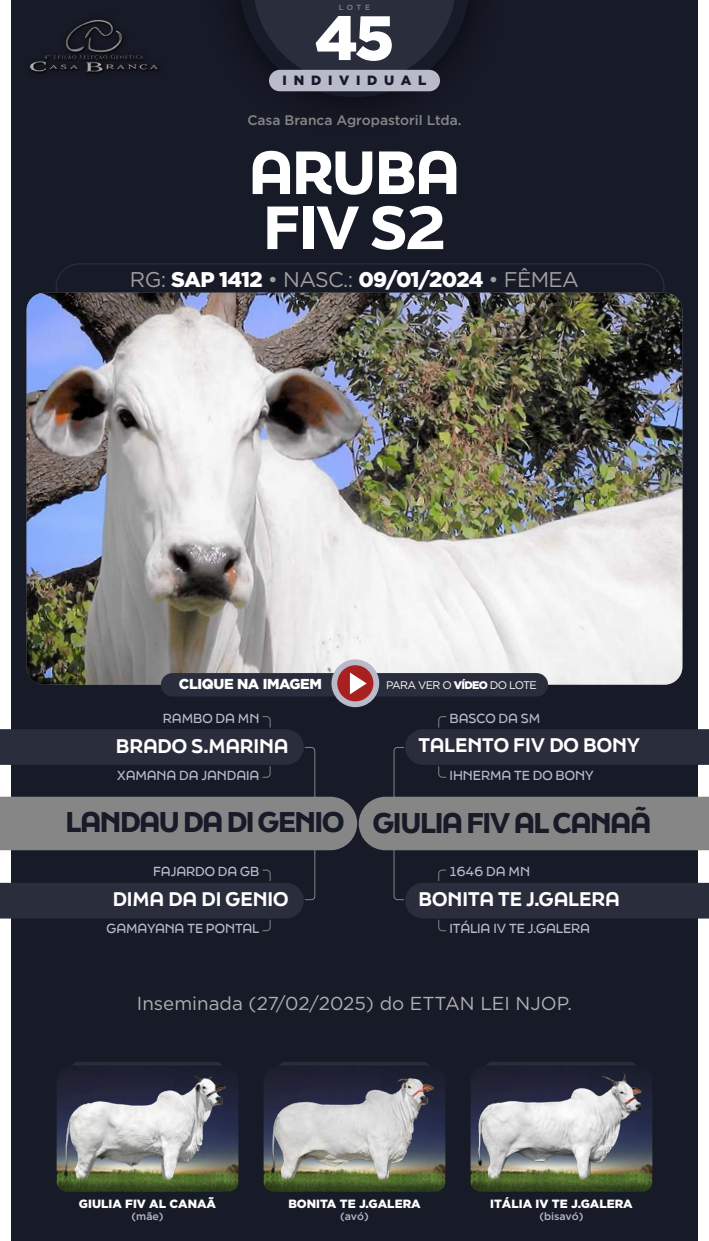
<style>
.page{position:relative;width:709px;height:1241px;background:#fff}
.page>*{position:absolute;margin:0;border:0;box-sizing:border-box;transform-origin:0 0}
.t1{font:900 62.5px "Gotham";color:#fff}
.t2{font:900 57.5px/55px "Final Six";letter-spacing:-.025em;color:#fff}
.t3{font:900 27.12px "Final Six";letter-spacing:-.05em;color:#171a27}
.t4{font:900 21.25px "Gotham";letter-spacing:-.035em;color:#fff}
.t5{font:800 18.75px "Final Six";color:#fff}
.t6{font:18.75px "Gotham";color:#b1b1b0}
.t7{font:900 14.38px "Gotham";letter-spacing:-.025em;color:#fff}
.t8{font:500 13.75px "Gotham";color:#868686}
.t9{font:900 13.38px "Gotham";letter-spacing:.5em;color:#171a27}
.t10{font:500 12.5px "Final Six";color:#b9baca}
.t11{font:900 12px "Gotham";color:#fff}
.t12{font:11px "Gotham";letter-spacing:-.06em;color:#fff}
.t13{font:500 10.62px "Gotham";color:#b9baca}
.t14{font:500 7.5px "Gotham";color:#868686}
.s1{font-weight:400;color:#a0a09f}
.s2{font-weight:900}
</style>
<div class="page">
<div style="left:11px;top:0;width:687px;height:1240px;background:#171a27"></div>
<img style="left:29px;top:20px;width:130px;height:54px">
<svg style="left:0;top:716px;width:709px;height:215px"></svg>
<svg style="left:239px;top:0;width:231px;height:97px"></svg>
<div style="left:56px;top:263px;width:608px;height:47px;border:1px solid #2a2d3c;border-radius:23px"></div>
<div style="left:269px;top:70px;width:171px;height:21px;background:#b9baca;border-radius:11px"></div>
<img style="left:27px;top:293px;width:655px;height:391px">
<div style="left:71px;top:1061px;width:152px;height:15px;background:#2a2d3c;border-radius:8px"></div>
<img style="left:57px;top:1065px;width:181px;height:126px">
<img style="left:57px;top:1166px;width:181px;height:20px;border-radius:10px">
<img style="left:63px;top:1074px;width:165px;height:98px">
<img style="left:57px;top:1171px;width:181px;height:20px;border-radius:10px">
<div style="left:278px;top:1061px;width:152px;height:15px;background:#2a2d3c;border-radius:8px"></div>
<img style="left:263px;top:1065px;width:182px;height:126px">
<img style="left:263px;top:1166px;width:182px;height:20px;border-radius:10px">
<img style="left:270px;top:1076px;width:165px;height:95px">
<img style="left:263px;top:1171px;width:182px;height:20px;border-radius:10px">
<div style="left:485px;top:1061px;width:152px;height:15px;background:#2a2d3c;border-radius:8px"></div>
<img style="left:470px;top:1066px;width:182px;height:125px">
<img style="left:475px;top:1070px;width:176px;height:117px">
<img style="left:470px;top:1171px;width:182px;height:20px;border-radius:10px">
<div style="left:161px;top:673px;width:195px;height:23px;background:#2a2d3c;border-radius:12px"></div>
<div style="left:352px;top:673px;width:196px;height:23px;background:#2a2d3c;border-radius:12px"></div>
<svg style="left:334px;top:662px;width:42px;height:42px"></svg>
<svg style="left:350px;top:672px;width:17px;height:22px"></svg>
<div style="left:331px;top:659px;width:48px;height:48px;border:6px solid #b9baca;border-radius:50%"></div>
<p class="t14" style="left:339px;top:3px;width:33px">LOTE</p>
<h1 class="t1" style="left:315px;top:2px;width:81px">45</h1>
<p class="t9" style="left:283px;top:73px;width:145px">INDIVIDUAL</p>
<p class="t8" style="left:247px;top:113px;width:216px">Casa Branca Agropastoril Ltda.</p>
<h2 class="t2" style="left:249px;top:144px;width:213px">ARUBA<br>FIV S2</h2>
<h3 class="t4" style="left:130px;top:267px;width:450px"><span class="s1">RG:</span> SAP 1412 <span class="s1">• NASC.:</span> 09/01/2024 <span class="s1">• FÊMEA</span></h3>
<p class="t7" style="left:179px;top:675px;width:145px">CLIQUE NA IMAGEM</p>
<p class="t12" style="left:386px;top:678px;width:152px">PARA VER O <span class="s2">VÍDEO</span> DO LOTE</p>
<p class="t10" style="left:163px;top:708px;width:98px">RAMBO DA MN</p>
<p class="t10" style="left:449px;top:708px;width:92px">BASCO DA SM</p>
<h3 class="t5" style="left:116px;top:731px;width:174px">BRADO S.MARINA</h3>
<h3 class="t5" style="left:418px;top:731px;width:223px">TALENTO FIV DO BONY</h3>
<p class="t10" style="left:117px;top:765px;width:144px">XAMANA DA JANDAIA</p>
<h3 class="t3" style="left:66px;top:801px;width:280px">LANDAU DA DI GENIO</h3>
<p class="t10" style="left:449px;top:765px;width:145px">IHNERMA TE DO BONY</p>
<h3 class="t3" style="left:373px;top:802px;width:280px">GIULIA FIV AL CANAÃ</h3>
<p class="t10" style="left:153px;top:862px;width:108px">FAJARDO DA GB</p>
<p class="t10" style="left:449px;top:862px;width:82px">1646 DA MN</p>
<h3 class="t5" style="left:113px;top:885px;width:177px">DIMA DA DI GENIO</h3>
<h3 class="t5" style="left:418px;top:885px;width:203px">BONITA TE J.GALERA</h3>
<p class="t10" style="left:106px;top:919px;width:154px">GAMAYANA TE PONTAL</p>
<p class="t10" style="left:449px;top:919px;width:142px">ITÁLIA IV TE J.GALERA</p>
<h3 class="t6" style="left:137px;top:993px;width:436px">Inseminada (27/02/2025) do ETTAN LEI NJOP.</h3>
<p class="t11" style="left:79px;top:1196px;width:139px">GIULIA FIV AL CANAÃ</p>
<p class="t13" style="left:132px;top:1209px;width:33px">(mãe)</p>
<p class="t11" style="left:288px;top:1196px;width:134px">BONITA TE J.GALERA</p>
<p class="t13" style="left:340px;top:1209px;width:30px">(avó)</p>
<p class="t11" style="left:490px;top:1196px;width:144px">ITÁLIA IV TE J.GALERA</p>
<p class="t13" style="left:539px;top:1209px;width:46px">(bisavó)</p>
</div>
